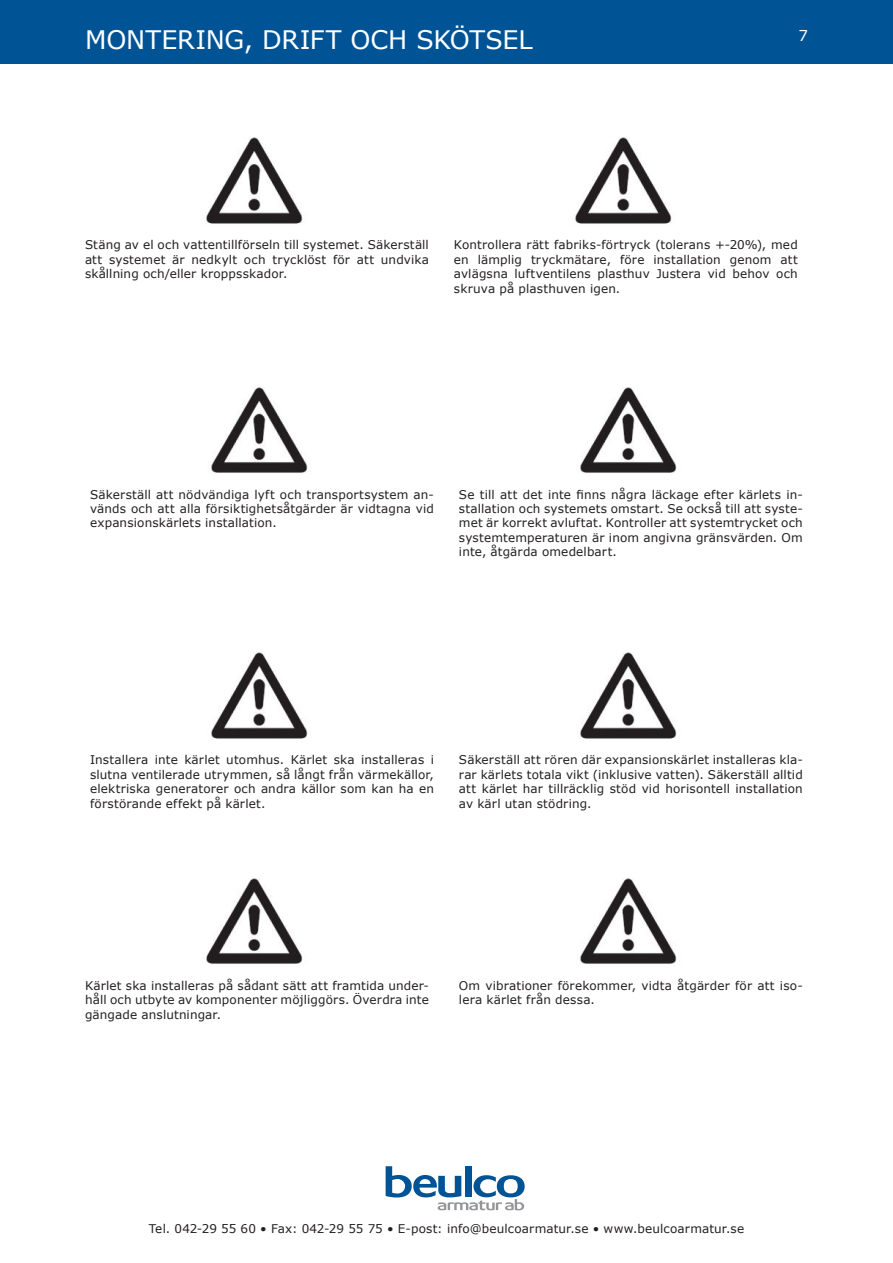
<style>
.page{position:relative;width:893px;height:1263px;background:#fff}
.page>*{position:absolute;margin:0;border:0;box-sizing:border-box;transform-origin:0 0}
.t1{font:25.5px "Verdana";letter-spacing:-.005em;color:#fff}
.t2{font:15px "Verdana";color:#fff}
.t3{font:12px/14.4px "Verdana";letter-spacing:.01em;color:#231f20;text-align:justify}
</style>
<div class="page">
<div style="left:0;top:0;width:893px;height:64px;background:#005495"></div>
<svg style="left:386px;top:1166px;width:139px;height:44px"></svg>
<img style="left:206px;top:137px;width:97px;height:87px">
<img style="left:575px;top:137px;width:97px;height:87px">
<img style="left:211px;top:387px;width:97px;height:86px">
<img style="left:580px;top:387px;width:97px;height:86px">
<img style="left:211px;top:652px;width:97px;height:87px">
<img style="left:580px;top:652px;width:97px;height:87px">
<img style="left:206px;top:878px;width:97px;height:86px">
<img style="left:580px;top:878px;width:97px;height:86px">
<h1 class="t1" style="left:85px;top:30px;width:449px">MONTERING, DRIFT OCH SKÖTSEL</h1>
<p class="t2" style="left:798px;top:25px;width:11px">7</p>
<p class="t3" style="left:85px;top:238px;width:345px">Stäng av el och vattentillförseln till systemet. Säkerställ att systemet är nedkylt och trycklöst för att undvika skållning och/eller kroppsskador.</p>
<p class="t3" style="left:454px;top:238px;width:345px">Kontrollera rätt fabriks-förtryck (tolerans +-20%), med en lämplig tryckmätare, före installation genom att avlägsna luftventilens plasthuv Justera vid behov och skruva på plasthuven igen.</p>
<p class="t3" style="left:90px;top:487px;width:345px">Säkerställ att nödvändiga lyft och transportsystem an&shy;vänds och att alla försiktighetsåtgärder är vidtagna vid expansionskärlets installation.</p>
<p class="t3" style="left:459px;top:487px;width:345px">Se till att det inte finns några läckage efter kärlets in&shy;stallation och systemets omstart. Se också till att syste&shy;met är korrekt avluftat. Kontroller att systemtrycket och systemtemperaturen är inom angivna gränsvärden. Om inte, åtgärda omedelbart.</p>
<p class="t3" style="left:90px;top:753px;width:345px">Installera inte kärlet utomhus. Kärlet ska installeras i slutna ventilerade utrymmen, så långt från värmekällor, elektriska generatorer och andra källor som kan ha en förstörande effekt på kärlet.</p>
<p class="t3" style="left:459px;top:753px;width:345px">Säkerställ att rören där expansionskärlet installeras kla&shy;rar kärlets totala vikt (inklusive vatten). Säkerställ alltid att kärlet har tillräcklig stöd vid horisontell installation av kärl utan stödring.</p>
<p class="t3" style="left:85px;top:978px;width:345px">Kärlet ska installeras på sådant sätt att framtida under&shy;håll och utbyte av komponenter möjliggörs. Överdra inte gängade anslutningar.</p>
<p class="t3" style="left:459px;top:978px;width:345px">Om vibrationer förekommer, vidta åtgärder för att iso&shy;lera kärlet från dessa.</p>
<p class="t3" style="left:149px;top:1222px;width:597px">Tel. 042-29 55 60 • Fax: 042-29 55 75 • E-post: info@beulcoarmatur.se • www.beulcoarmatur.se</p>
</div>
